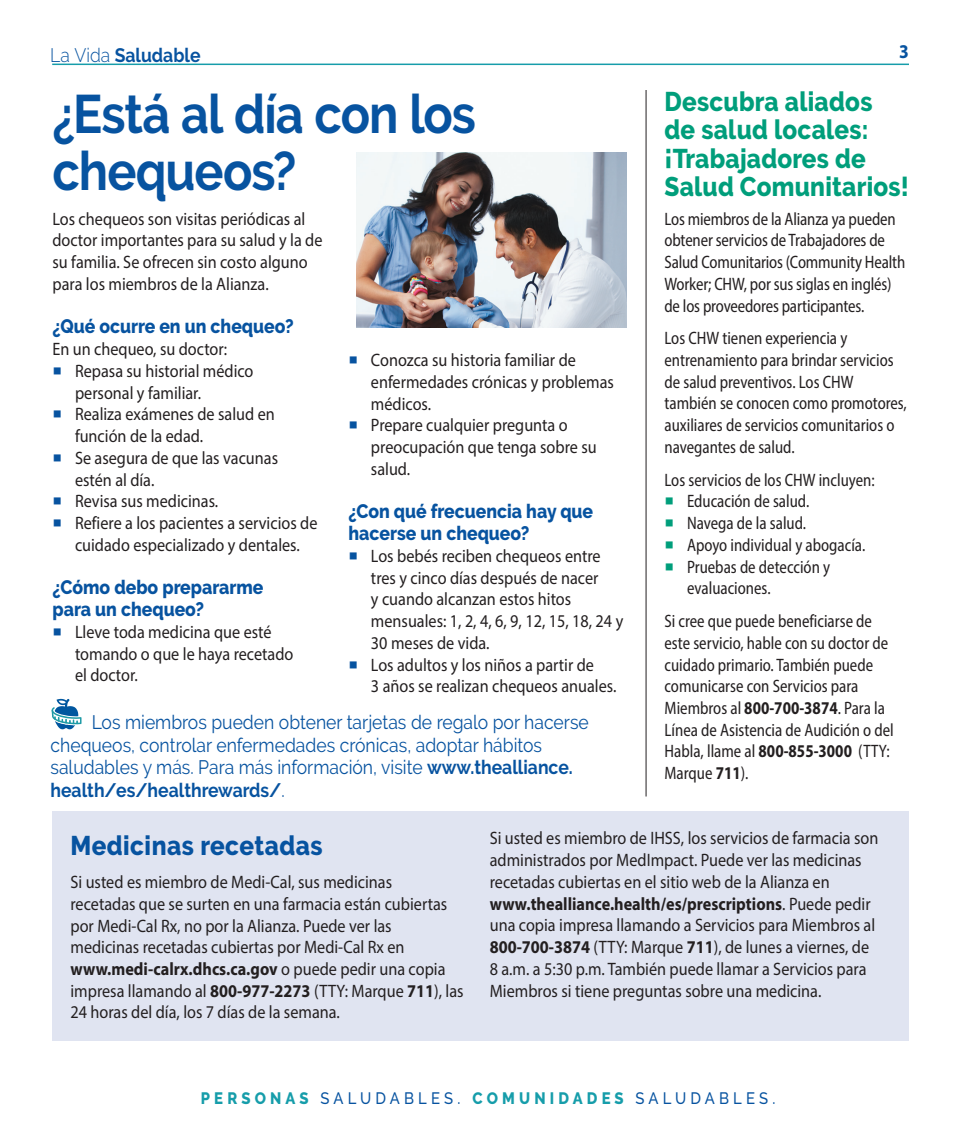
<style>
.page{position:relative;width:972px;height:1134px;background:#fff}
.page>*{position:absolute;margin:0;border:0;box-sizing:border-box;transform-origin:0 0}
.t1{font:700 54px/57px "Raleway";letter-spacing:-.02em;color:#0753a0;scale:.9 1}
.t2{font:800 27px/28.5px "Raleway";letter-spacing:.01em;color:#009e7b;scale:.9 1}
.t3{font:800 27px "Raleway";letter-spacing:.02em;color:#0753a0;scale:.9 1}
.t4{font:19.5px/22.5px "Raleway";color:#0753a0;scale:.9 1}
.t5{font:800 19.5px/21.8px "Raleway";color:#0753a0;scale:.9 1}
.t6{font:700 19.5px "Raleway";color:#0753a0;scale:.9 1}
.t7{font:700 19.5px "Myriad Pro";color:#0753a0;scale:.9 1}
.t8{font:18px/21.8px "Myriad Pro";color:#231f20;scale:.9 1}
.t9{font:semi-condensed 18px/21.8px "Myriad Pro";color:#231f20;scale:.9 1}
.t10{font:500 16.5px "Raleway";letter-spacing:.28em;color:#0753a0;scale:.9 1}
.s1{font-weight:300}
.s2{font-family:"Minion Pro";font-weight:500;font-size:24px;color:#0753a0}
.s3{font-weight:700}
.s4{font-family:"Minion Pro";font-weight:500;font-stretch:normal;font-size:24px;color:#009e7b}
.s5{font-weight:800;color:#169daa}
</style>
<div class="page">
<div style="left:52px;top:812px;width:857px;height:229px;background:#e0e4f1"></div>
<img style="left:356px;top:153px;width:271px;height:175px">
<hr style="left:646px;top:90px;width:1px;height:706px;background:#231f20">
<svg style="left:51px;top:699px;width:31px;height:30px"></svg>
<hr style="left:52px;top:64px;width:857px;height:1px;background:#169daa">
<p class="t6" style="left:50px;top:44px;width:168px"><span class="s1">La Vida</span> Saludable</p>
<p class="t7" style="left:899px;top:39px;width:12px">3</p>
<h1 class="t1" style="left:52px;top:86px;width:472px">¿Está al día con los chequeos?</h1>
<p class="t8" style="left:52px;top:207px;width:302px">Los chequeos son visitas periódicas al doctor importantes para su salud y la de su familia. Se ofrecen sin costo alguno para los miembros de la Alianza.</p>
<p class="t5" style="left:52px;top:316px;width:270px">¿Qué ocurre en un chequeo?</p>
<p class="t8" style="left:52px;top:338px;width:196px">En un chequeo, su doctor:</p>
<p class="t8" style="left:75px;top:360px;width:200px;text-indent:-23px"><span class="s2">■</span> Repasa su historial médico personal y familiar.</p>
<p class="t8" style="left:75px;top:403px;width:223px;text-indent:-23px"><span class="s2">■</span> Realiza exámenes de salud en función de la edad.</p>
<p class="t8" style="left:75px;top:447px;width:227px;text-indent:-23px"><span class="s2">■</span> Se asegura de que las vacunas estén al día.</p>
<p class="t8" style="left:52px;top:490px;width:186px"><span class="s2">■</span> Revisa sus medicinas.</p>
<p class="t8" style="left:52px;top:512px;width:296px;text-align:center"><span class="s2">■</span> Refiere a los pacientes a servicios de cuidado especializado y dentales.</p>
<p class="t5" style="left:52px;top:577px;width:236px">¿Cómo debo prepararme para un chequeo?</p>
<p class="t8" style="left:75px;top:621px;width:244px;text-indent:-23px"><span class="s2">■</span> Lleve toda medicina que esté tomando o que le haya recetado el doctor.</p>
<p class="t8" style="left:371px;top:349px;width:271px;text-indent:-23px"><span class="s2">■</span> Conozca su historia familiar de enfermedades crónicas y problemas médicos.</p>
<p class="t8" style="left:371px;top:414px;width:252px;text-indent:-23px"><span class="s2">■</span> Prepare cualquier pregunta o preocupación que tenga sobre su salud.</p>
<p class="t5" style="left:348px;top:501px;width:273px">¿Con qué frecuencia hay que hacerse un chequeo?</p>
<p class="t8" style="left:371px;top:545px;width:282px;text-indent:-23px"><span class="s2">■</span> Los bebés reciben chequeos entre tres y cinco días después de nacer<br>y cuando alcanzan estos hitos mensuales: 1, 2, 4, 6, 9, 12, 15, 18, 24 y<br>30 meses de vida.</p>
<p class="t8" style="left:371px;top:653px;width:274px;text-indent:-23px"><span class="s2">■</span> Los adultos y los niños a partir de<br>3 años se realizan chequeos anuales.</p>
<p class="t4" style="left:51px;top:711px;width:600px;text-indent:41px">Los miembros pueden obtener tarjetas de regalo por hacerse chequeos, controlar enfermedades crónicas, adoptar hábitos saludables y más. Para más información, visite <span class="s3">www.thealliance. health/es/healthrewards/</span>.</p>
<h2 class="t2" style="left:664px;top:87px;width:273px">Descubra aliados de salud locales: ¡Trabajadores de<br>Salud Comunitarios!</h2>
<p class="t9" style="left:664px;top:208px;width:269px">Los miembros de la Alianza ya pueden obtener servicios de Trabajadores de Salud Comunitarios (Community Health Worker; CHW, por sus siglas en inglés) de los proveedores participantes.</p>
<p class="t9" style="left:664px;top:327px;width:271px">Los CHW tienen experiencia y entrenamiento para brindar servicios de salud preventivos. Los CHW también se conocen como promotores, auxiliares de servicios comunitarios o navegantes de salud.</p>
<p class="t9" style="left:664px;top:468px;width:235px">Los servicios de los CHW incluyen:</p>
<p class="t9" style="left:664px;top:490px;width:162px"><span class="s4">■</span> Educación de salud.</p>
<p class="t9" style="left:664px;top:512px;width:159px"><span class="s4">■</span> Navega de la salud.</p>
<p class="t9" style="left:664px;top:534px;width:225px"><span class="s4">■</span> Apoyo individual y abogacía.</p>
<p class="t9" style="left:687px;top:556px;width:161px;text-indent:-23px"><span class="s4">■</span> Pruebas de detección y evaluaciones.</p>
<p class="t9" style="left:664px;top:610px;width:256px">Si cree que puede beneficiarse de este servicio, hable con su doctor de cuidado primario. También puede comunicarse con Servicios para<br>Miembros al <span class="s3">800-700-3874</span>. Para la<br>Línea de Asistencia de Audición o del<br>Habla, llame al <span class="s3">800-855-3000</span> (TTY:<br>Marque <span class="s3">711</span>).</p>
<h2 class="t3" style="left:70px;top:830px;width:282px">Medicinas recetadas</h2>
<p class="t8" style="left:70px;top:871px;width:438px">Si usted es miembro de Medi-Cal, sus medicinas<br>recetadas que se surten en una farmacia están cubiertas por Medi-Cal Rx, no por la Alianza. Puede ver las medicinas recetadas cubiertas por Medi-Cal Rx en <span class="s3">www.medi-calrx.dhcs.ca.gov</span> o puede pedir una copia impresa llamando al <span class="s3">800-977-2273</span> (TTY: Marque <span class="s3">711</span>), las 24 horas del día, los 7 días de la semana.</p>
<p class="t8" style="left:490px;top:827px;width:433px">Si usted es miembro de IHSS, los servicios de farmacia son administrados por MedImpact. Puede ver las medicinas recetadas cubiertas en el sitio web de la Alianza en <span class="s3">www.thealliance.health/es/prescriptions</span>. Puede pedir una copia impresa llamando a Servicios para Miembros al <span class="s3">800-700‑3874</span> (TTY: Marque <span class="s3">711</span>), de lunes a viernes, de 8 a.m. a 5:30 p.m. También puede llamar a Servicios para Miembros si tiene preguntas sobre una medicina.</p>
<p class="t10" style="left:201px;top:1088px;width:640px"><span class="s5">PERSONAS</span> SALUDABLES. <span class="s5">COMUNIDADES</span> SALUDABLES.</p>
</div>
